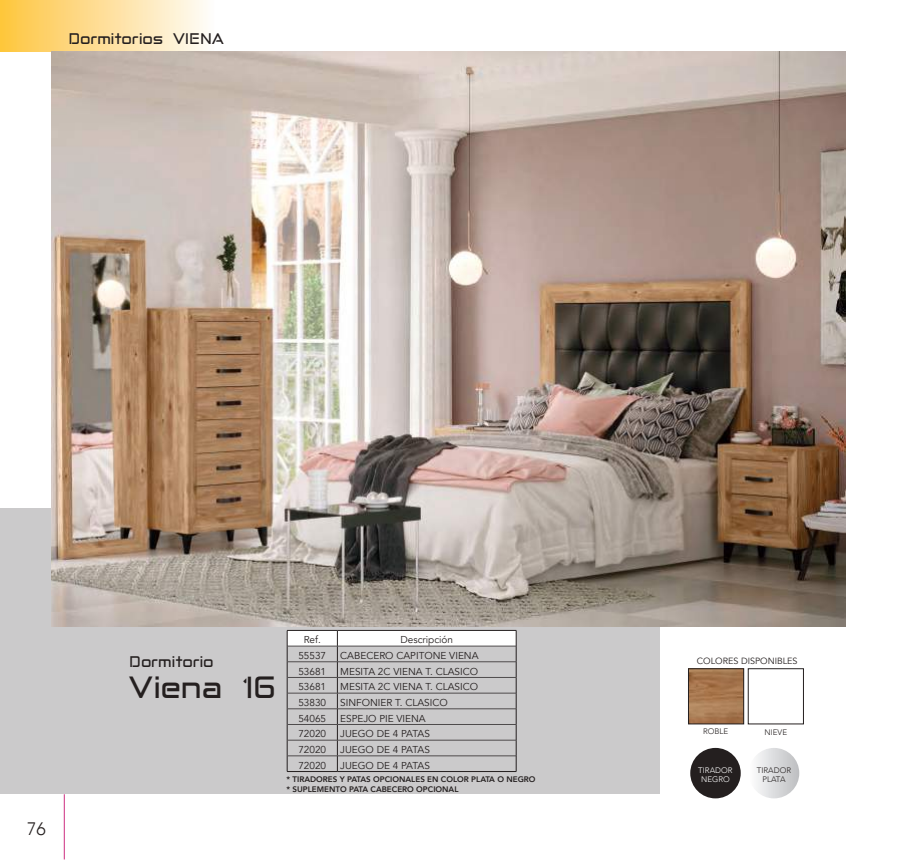
<style>
.page{position:relative;width:902px;height:868px;background:#fff}
.page>*{position:absolute;margin:0;border:0;box-sizing:border-box;transform-origin:0 0}
.t1{font:30px "Anita Semi square";color:#241f1f}
.t2{font:300 18px "Avenir";color:#241f1f}
.t3{font:15px "Anita Semi square";color:#241f1f}
.t4{font:10px "Avenir";color:#241f1f}
.t5{font:9px "Avenir";color:#241f1f}
.t6{font:800 8px/9.6px "Avenir";color:#241f1f}
.t7{font:300 8px/9.6px "Avenir";color:#241f1f;text-align:center}
.t8{font:300 8px/9.6px "Avenir";color:#fff;text-align:center}
</style>
<div class="page">
<hr style="left:64px;top:794px;width:1px;height:65px;background:#cd2c80">
<div style="left:0;top:508px;width:659px;height:286px;background:#cbcacb"></div>
<div style="left:0;top:0;width:215px;height:51px;background:linear-gradient(to right,#fec53f,#fefcfb)"></div>
<hr style="left:287px;top:771px;width:50px;height:1px;background:#241f1f">
<hr style="left:337px;top:771px;width:179px;height:1px;background:#241f1f">
<svg style="left:287px;top:630px;width:230px;height:141px"></svg>
<hr style="left:337px;top:630px;width:179px;height:1px;background:#241f1f">
<img style="left:690px;top:670px;width:52px;height:52px">
<div style="left:688px;top:668px;width:56px;height:56px;border:1px solid #241f1f"></div>
<div style="left:747px;top:668px;width:56px;height:56px;border:1px solid #241f1f"></div>
<div style="left:690px;top:747px;width:50px;height:51px;background:#241f1f;border-radius:50%"></div>
<div style="left:748px;top:747px;width:51px;height:51px;background:linear-gradient(to right,#feffff,#bebfc2);border-radius:25px"></div>
<img style="left:51px;top:51px;width:794px;height:575px">
<h3 class="t3" style="left:70px;top:29px;width:157px">Dormitorios VIENA</h3>
<h2 class="t2" style="left:27px;top:818px;width:20px">76</h2>
<h3 class="t3" style="left:130px;top:652px;width:86px">Dormitorio</h3>
<h1 class="t1" style="left:130px;top:668px;width:150px">Viena 16</h1>
<p class="t4" style="left:303px;top:633px;width:19px">Ref.</p>
<p class="t4" style="left:400px;top:633px;width:54px">Descripción</p>
<p class="t4" style="left:298px;top:649px;width:29px">55537</p>
<p class="t4" style="left:340px;top:649px;width:140px">CABECERO CAPITONE VIENA</p>
<p class="t4" style="left:298px;top:665px;width:29px">53681</p>
<p class="t4" style="left:340px;top:665px;width:139px">MESITA 2C VIENA T. CLASICO</p>
<p class="t4" style="left:298px;top:680px;width:29px">53681</p>
<p class="t4" style="left:340px;top:680px;width:139px">MESITA 2C VIENA T. CLASICO</p>
<p class="t4" style="left:298px;top:696px;width:29px">53830</p>
<p class="t4" style="left:340px;top:696px;width:109px">SINFONIER T. CLASICO</p>
<p class="t4" style="left:298px;top:712px;width:29px">54065</p>
<p class="t4" style="left:340px;top:712px;width:87px">ESPEJO PIE VIENA</p>
<p class="t4" style="left:298px;top:727px;width:29px">72020</p>
<p class="t4" style="left:340px;top:727px;width:91px">JUEGO DE 4 PATAS</p>
<p class="t4" style="left:298px;top:743px;width:29px">72020</p>
<p class="t4" style="left:340px;top:743px;width:91px">JUEGO DE 4 PATAS</p>
<p class="t4" style="left:298px;top:759px;width:29px">72020</p>
<p class="t4" style="left:340px;top:759px;width:91px">JUEGO DE 4 PATAS</p>
<p class="t6" style="left:286px;top:774px;width:251px">* TIRADORES Y PATAS OPCIONALES EN COLOR PLATA O NEGRO * SUPLEMENTO PATA CABECERO OPCIONAL</p>
<p class="t5" style="left:697px;top:655px;width:102px">COLORES DISPONIBLES</p>
<p class="t7" style="left:703px;top:726px;width:27px">ROBLE</p>
<p class="t7" style="left:764px;top:727px;width:24px">NIEVE</p>
<p class="t8" style="left:698px;top:765px;width:36px">TIRADOR<br>NEGRO</p>
<p class="t7" style="left:756px;top:765px;width:36px">TIRADOR<br>PLATA</p>
</div>
